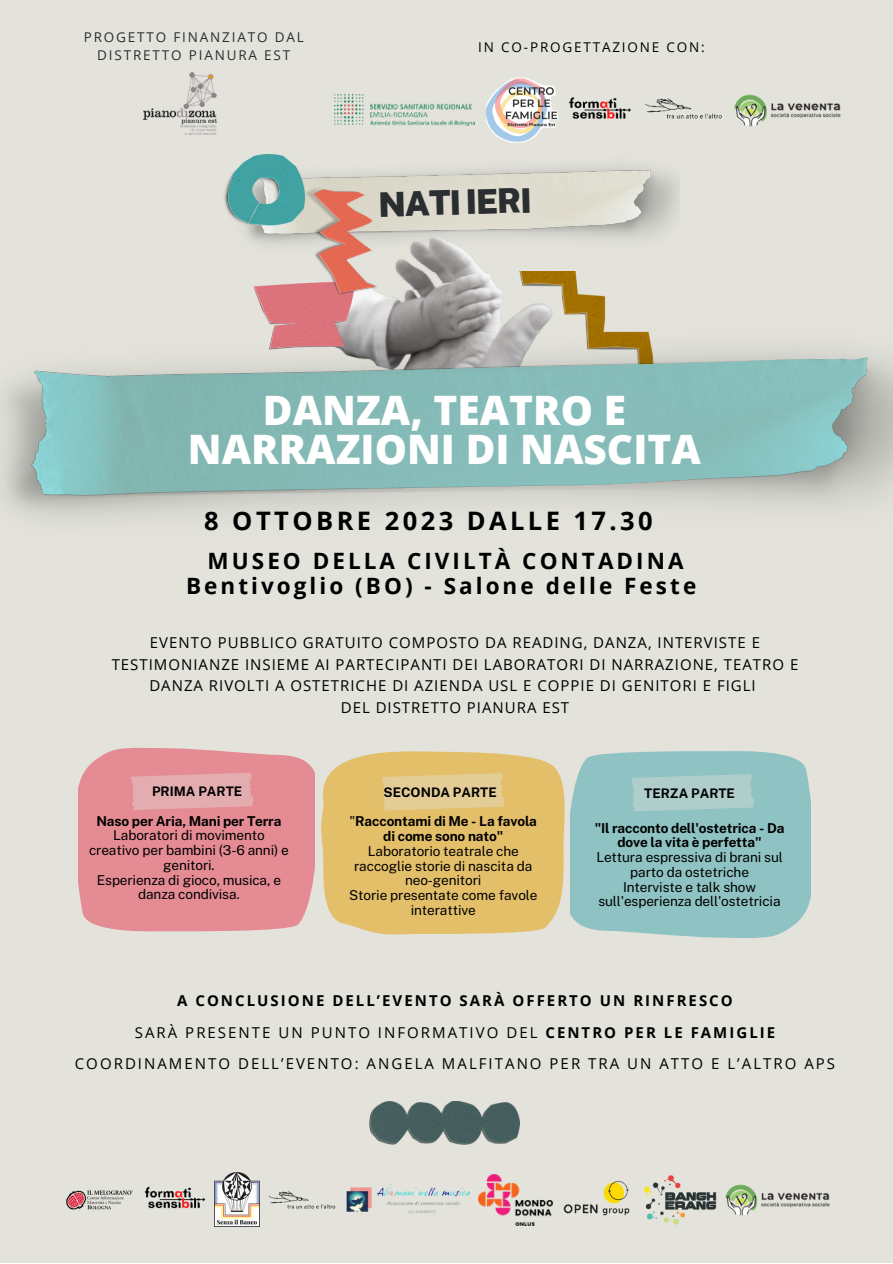
<style>
.page{position:relative;width:893px;height:1264px;background:#fff}
.page>*{position:absolute;margin:0;border:0;box-sizing:border-box;transform-origin:0 0}
.t1{font:800 40.65px/39px "Open Sans";color:#fff;text-align:center}
.t2{font:900 34.05px "Public Sans";color:#2a2e30}
.t3{font:700 25.5px "Open Sans";letter-spacing:.135em;color:#000}
.t4{font:700 22.5px "Open Sans";letter-spacing:.135em;color:#000}
.t5{font:15px/21.3px "Open Sans";letter-spacing:.065em;color:#000;text-align:center}
.t6{font:15px "Open Sans";letter-spacing:.135em;color:#000}
.t7{font:700 15px "Open Sans";letter-spacing:.135em;color:#000}
.t8{font:13.65px/14.7px "Public Sans";letter-spacing:-.01em;color:#000;text-align:center}
.t9{font:700 13.65px/14.7px "Public Sans";letter-spacing:-.01em;color:#000;text-align:center}
.t10{font:13.5px/18px "Open Sans";letter-spacing:.135em;color:#2a2e30;text-align:center}
.t11{font:13.5px "Open Sans";letter-spacing:.135em;color:#000}
.t12{font:700 13.2px "Public Sans";color:#000}
.s1{font-weight:400}
.s2{font-weight:700}
</style>
<div class="page">
<div style="left:0;top:0;width:892px;height:1262px;background:#e3e3dc"></div>
<img style="left:143px;top:72px;width:73px;height:62px">
<img style="left:355px;top:257px;width:220px;height:62px">
<img style="left:246px;top:167px;width:433px;height:90px">
<img style="left:518px;top:272px;width:88px;height:47px">
<img style="left:253px;top:283px;width:102px;height:36px">
<img style="left:304px;top:187px;width:73px;height:109px">
<img style="left:224px;top:154px;width:80px;height:74px">
<img style="left:563px;top:1180px;width:67px;height:36px">
<img style="left:144px;top:1186px;width:62px;height:23px">
<img style="left:214px;top:1172px;width:45px;height:54px">
<img style="left:268px;top:1191px;width:68px;height:18px">
<img style="left:478px;top:1174px;width:75px;height:51px">
<img style="left:643px;top:1175px;width:74px;height:50px">
<img style="left:725px;top:1184px;width:104px;height:31px">
<img style="left:346px;top:1184px;width:124px;height:30px">
<img style="left:66px;top:1190px;width:67px;height:20px">
<img style="left:369px;top:1101px;width:151px;height:43px">
<img style="left:487px;top:78px;width:70px;height:65px">
<img style="left:734px;top:95px;width:106px;height:31px">
<img style="left:568px;top:97px;width:63px;height:22px">
<img style="left:645px;top:98px;width:77px;height:21px">
<img style="left:334px;top:95px;width:141px;height:30px">
<svg style="left:78px;top:747px;width:230px;height:185px;background:#e3939a"></svg>
<svg style="left:308px;top:751px;width:257px;height:184px;background:#e3c277"></svg>
<svg style="left:381px;top:773px;width:124px;height:37px;background:#e3ca8f"></svg>
<div style="left:570px;top:751px;width:240px;height:187px;background:#8fc2c2"></div>
<svg style="left:631px;top:774px;width:123px;height:37px;background:#aaccc9"></svg>
<img style="left:3px;top:319px;width:889px;height:198px">
<p class="t10" style="left:84px;top:28px;width:221px">PROGETTO FINANZIATO DAL<br>DISTRETTO PIANURA EST</p>
<p class="t11" style="left:478px;top:38px;width:228px">IN CO-PROGETTAZIONE CON:</p>
<p class="t2" style="left:377px;top:185px;width:155px;rotate:-2deg">NATI IERI</p>
<p class="t1" style="left:188px;top:389px;width:514px">DANZA, TEATRO E<br>NARRAZIONI DI NASCITA</p>
<p class="t3" style="left:204px;top:502px;width:450px">8 OTTOBRE 2023 DALLE 17.30</p>
<p class="t4" style="left:208px;top:545px;width:477px">MUSEO DELLA CIVILTÀ CONTADINA</p>
<p class="t4" style="left:186px;top:570px;width:511px">Bentivoglio (BO) - Salone delle Feste</p>
<p class="t5" style="left:112px;top:632px;width:688px">EVENTO PUBBLICO GRATUITO COMPOSTO DA READING, DANZA, INTERVISTE E<br>TESTIMONIANZE INSIEME AI PARTECIPANTI DEI LABORATORI DI NARRAZIONE, TEATRO E<br>DANZA RIVOLTI A OSTETRICHE DI AZIENDA USL E COPPIE DI GENITORI E FIGLI</p>
<p class="t5" style="left:341px;top:696px;width:230px">DEL DISTRETTO PIANURA EST</p>
<p class="t12" style="left:152px;top:784px;width:92px">PRIMA PARTE</p>
<p class="t9" style="left:96px;top:813px;width:186px">Naso per Aria, Mani per Terra</p>
<p class="t8" style="left:89px;top:828px;width:201px">Laboratori di movimento creativo per bambini (3-6 anni) e genitori.</p>
<p class="t8" style="left:97px;top:872px;width:186px">Esperienza di gioco, musica, e danza condivisa.</p>
<p class="t12" style="left:383px;top:784px;width:115px">SECONDA PARTE</p>
<p class="t9" style="left:349px;top:814px;width:189px"><span class="s1">"</span>Raccontami di Me - La favola di come sono nato"</p>
<p class="t8" style="left:354px;top:843px;width:180px">Laboratorio teatrale che raccoglie storie di nascita da neo-genitori</p>
<p class="t8" style="left:349px;top:887px;width:190px">Storie presentate come favole interattive</p>
<p class="t12" style="left:644px;top:785px;width:92px">TERZA PARTE</p>
<p class="t9" style="left:594px;top:820px;width:191px">"Il racconto dell'ostetrica - Da dove la vita è perfetta"</p>
<p class="t8" style="left:596px;top:850px;width:188px">Lettura espressiva di brani sul parto da ostetriche</p>
<p class="t8" style="left:598px;top:879px;width:184px">Interviste e talk show sull'esperienza dell'ostetricia</p>
<p class="t7" style="left:177px;top:990px;width:557px">A CONCLUSIONE DELL’EVENTO SARÀ OFFERTO UN RINFRESCO</p>
<p class="t6" style="left:135px;top:1021px;width:642px">SARÀ PRESENTE UN PUNTO INFORMATIVO DEL <span class="s2">CENTRO PER LE FAMIGLIE</span></p>
<p class="t6" style="left:75px;top:1052px;width:761px">COORDINAMENTO DELL’EVENTO: ANGELA MALFITANO PER TRA UN ATTO E L’ALTRO APS</p>
</div>
